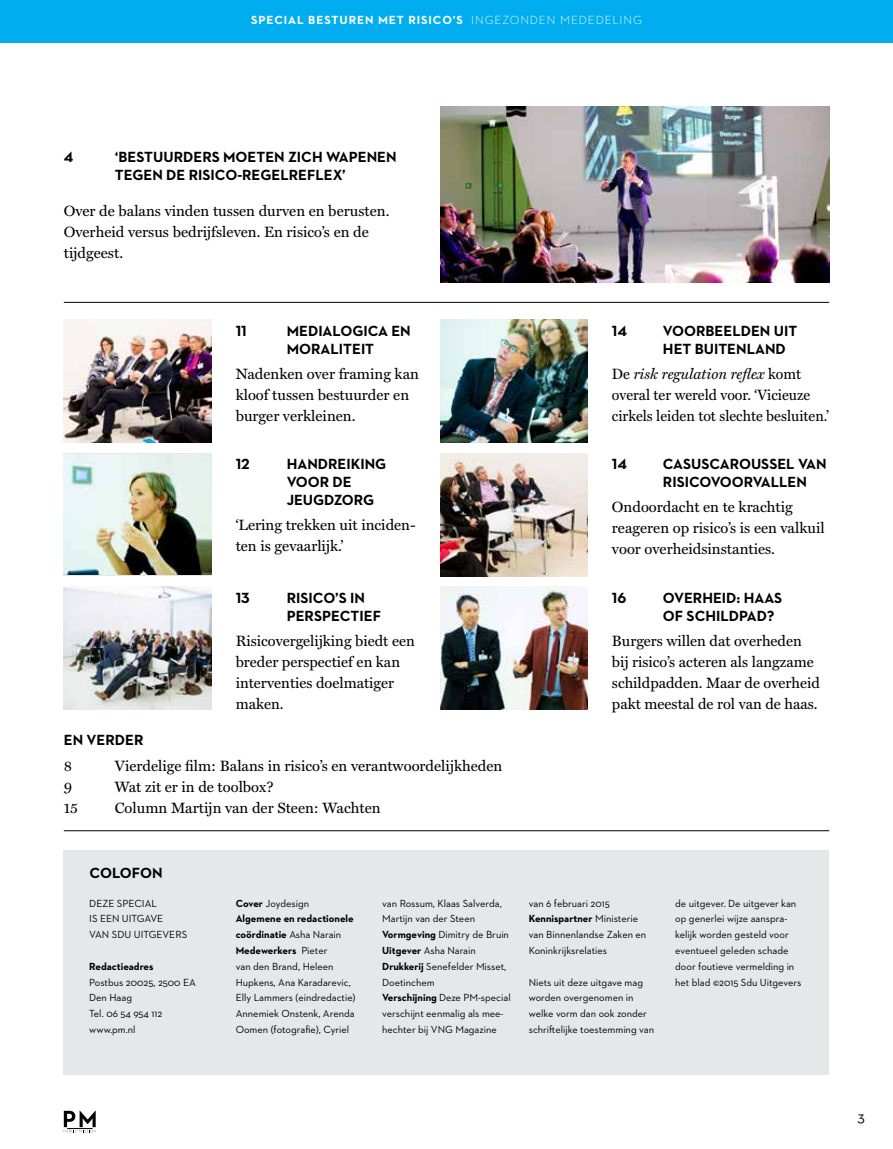
<style>
.page{position:relative;width:893px;height:1149px;background:#fff}
.page>*{position:absolute;margin:0;border:0;box-sizing:border-box;transform-origin:0 0}
.t1{font:15px/21px "Miller Text";color:#000}
.t2{font:700 15px/18px "Neutraface 2 Text";color:#000}
.t3{font:15px/21px "Miller Text";color:#000;scale:.96 1}
.t4{font:700 15px "Neutraface 2 Text";letter-spacing:-.045em;color:#000}
.t5{font:15px "Neutraface 2 Text";color:#000}
.t6{font:700 12px "Neutraface 2 Text";letter-spacing:.075em;color:#fff}
.t7{font:300 12px "Neutraface 2 Text";letter-spacing:.075em;color:#fff}
.t8{font:10.5px/15.8px "Neutraface 2 Text";color:#000}
.t9{font:700 10.5px "Neutraface 2 Text";color:#000}
.s1{font-weight:700}
.s2{font-style:italic}
</style>
<div class="page">
<div style="left:0;top:0;width:893px;height:43px;background:#00aeef"></div>
<svg style="left:64px;top:1110px;width:32px;height:21px"></svg>
<div style="left:64px;top:849px;width:765px;height:225px;background:#e6e7e8"></div>
<img style="left:440px;top:106px;width:389px;height:177px">
<img style="left:64px;top:319px;width:147px;height:123px">
<img style="left:440px;top:319px;width:147px;height:123px">
<svg style="left:64px;top:453px;width:147px;height:123px"></svg>
<img style="left:64px;top:454px;width:147px;height:120px">
<img style="left:440px;top:453px;width:147px;height:123px">
<img style="left:64px;top:586px;width:147px;height:123px">
<img style="left:440px;top:586px;width:147px;height:123px">
<hr style="left:64px;top:302px;width:765px;height:1px;background:#000">
<hr style="left:64px;top:830px;width:765px;height:1px;background:#000">
<p class="t6" style="left:251px;top:12px;width:16px">SPECIAL</p>
<p class="t6" style="left:308px;top:12px;width:116px">BESTUREN MET RISIC</p>
<p class="t7" style="left:442px;top:13px;width:201px"><span class="s1">O’S</span> INGEZONDEN M EDEDELING</p>
<h1 class="t2" style="left:64px;top:148px;width:11px">4</h1>
<h1 class="t2" style="left:115px;top:148px;width:223px">‘BESTUURDERS MOETEN ZICH WAPE</h1>
<h1 class="t2" style="left:367px;top:148px;width:31px">NEN</h1>
<h1 class="t2" style="left:115px;top:166px;width:19px">TEGE</h1>
<h1 class="t2" style="left:152px;top:166px;width:54px">N DE RISIC</h1>
<h1 class="t2" style="left:225px;top:166px;width:37px">O-REGEL</h1>
<h1 class="t2" style="left:289px;top:166px;width:58px">REFLEX’</h1>
<h1 class="t1" style="left:64px;top:201px;width:327px">Over de balans vinden tussen durven en berusten.<br>Overheid versus bedrijfsleven. En risico’s en de tijdgeest.</h1>
<h1 class="t2" style="left:236px;top:321px;width:12px">11</h1>
<h1 class="t2" style="left:287px;top:321px;width:22px">MEDIAL</h1>
<h1 class="t2" style="left:340px;top:321px;width:22px">OGICA</h1>
<h1 class="t2" style="left:391px;top:321px;width:21px">EN</h1>
<h1 class="t2" style="left:287px;top:339px;width:89px">MORALITEIT</h1>
<h1 class="t1" style="left:236px;top:363px;width:185px">Nadenken over framing kan kloof tussen bestuurder en burger verkleinen.</h1>
<h1 class="t2" style="left:236px;top:455px;width:15px">12</h1>
<h1 class="t2" style="left:287px;top:455px;width:98px">HANDREIKING<br>VOOR DE<br>JEUGDZ</h1>
<h1 class="t2" style="left:342px;top:491px;width:31px">ORG</h1>
<h1 class="t1" style="left:236px;top:515px;width:182px">‘Lering trekken uit inciden&shy;ten is gevaarlijk.’</h1>
<h1 class="t2" style="left:236px;top:588px;width:15px">13</h1>
<h1 class="t2" style="left:287px;top:588px;width:17px">RISIC</h1>
<h1 class="t2" style="left:323px;top:588px;width:43px">O’S IN</h1>
<h1 class="t2" style="left:287px;top:606px;width:38px">PE RSPEC</h1>
<h1 class="t2" style="left:351px;top:606px;width:32px">TIEF</h1>
<h1 class="t1" style="left:236px;top:630px;width:181px">Risicovergelijking biedt een breder perspectief en kan interventies doelmatiger maken.</h1>
<h1 class="t2" style="left:64px;top:731px;width:81px">EN VERDER</h1>
<h1 class="t1" style="left:64px;top:755px;width:10px">8</h1>
<h1 class="t1" style="left:115px;top:755px;width:389px">Vierdelige film: Balans in risico’s en verantwoordelijkheden</h1>
<h1 class="t1" style="left:64px;top:776px;width:10px">9</h1>
<h1 class="t1" style="left:115px;top:776px;width:160px">Wat zit er in de toolbox?</h1>
<h1 class="t1" style="left:64px;top:797px;width:16px">15</h1>
<h1 class="t1" style="left:115px;top:797px;width:267px">Column Martijn van der Steen: Wachten</h1>
<h1 class="t2" style="left:89px;top:863px;width:75px">COLOFON</h1>
<h1 class="t2" style="left:612px;top:321px;width:17px">14</h1>
<h1 class="t2" style="left:663px;top:321px;width:53px">VOORBEELDE</h1>
<h1 class="t2" style="left:663px;top:321px;width:136px;text-indent:97px">N UIT<br>HET BUITENLAND</h1>
<h1 class="t3" style="left:612px;top:363px;width:227px">De <span class="s2">risk regulation reflex</span> komt overal ter wereld voor. ‘Vicieuze cirkels leiden tot slechte besluiten.’</h1>
<h1 class="t2" style="left:612px;top:455px;width:33px">14 CAS</h1>
<h1 class="t2" style="left:691px;top:455px;width:21px">USCA</h1>
<h1 class="t2" style="left:730px;top:455px;width:41px">ROUSSEL</h1>
<h1 class="t2" style="left:798px;top:455px;width:30px">VAN</h1>
<h1 class="t2" style="left:663px;top:473px;width:17px">RISIC</h1>
<h1 class="t4" style="left:700px;top:472px;width:71px">OVOORVALLE</h1>
<h1 class="t2" style="left:796px;top:473px;width:12px">N</h1>
<h1 class="t1" style="left:612px;top:497px;width:214px">Ondoordacht en te krachtig reageren op risico’s is een valkuil voor overheidsinstanties.</h1>
<h1 class="t2" style="left:612px;top:588px;width:40px">16 O</h1>
<h1 class="t2" style="left:663px;top:588px;width:102px;text-indent:11px">VERHEID: HAAS<br>OF SCHILDPAD</h1>
<h1 class="t2" style="left:767px;top:606px;width:9px">?</h1>
<h1 class="t1" style="left:612px;top:630px;width:209px">Burgers willen dat overheden bij risico’s acteren als langzame schildpadden. Maar de overheid pakt meestal de rol van de haas.</h1>
<p class="t8" style="left:89px;top:894px;width:99px">DEZE SPECIAL<br>IS EEN UITGAVE<br>VAN SDU UITGEVERS</p>
<p class="t9" style="left:89px;top:959px;width:66px">REDACTIEADRES</p>
<p class="t8" style="left:89px;top:973px;width:108px">Postbus 20025, 2500 EA<br>Den Haag<br>Tel. 06 54 954 112 www.pm.nl</p>
<p class="t8" style="left:236px;top:894px;width:121px"><span class="s1">COVER</span> Joydesign<br><span class="s1">ALGEMENE EN REDACTIONELE<br>COÖRDINATIE</span> Asha Narain<br><span class="s1">MEDEWERKERS</span> Pieter<br>van den Brand, Heleen<br>Hupkens, Ana Karadarevic,<br>Elly Lammers (eindredactie)<br>Annemiek Onstenk, Arenda<br>Oomen (fotografie), Cyriel</p>
<p class="t8" style="left:382px;top:894px;width:130px">van Rossum, Klaas Salverda,<br>Martijn van der Steen<br><span class="s1">VORMGEVING</span> Dimitry de Bruin<br><span class="s1">UITGEVER</span> Asha Narain<br><span class="s1">DRUKKERIJ</span> Senefelder Misset,<br>Doetinchem<br><span class="s1">VERSCHIJNING</span> Deze PM-special verschijnt eenmalig als mee&shy;hechter bij VNG Magazine</p>
<p class="t8" style="left:529px;top:894px;width:119px">van 6 februari 2015<br><span class="s1">KENNISPARTNER</span> Ministerie van Binnenlandse Zaken en<br>Koninkrijksrelaties</p>
<p class="t8" style="left:529px;top:973px;width:127px">Niets uit deze uitgave mag worden overgenomen in welke vorm dan ook zonder schriftelijke toestemming van</p>
<p class="t8" style="left:675px;top:894px;width:128px">de uitgever. De uitgever kan op generlei wijze aanspra&shy;kelijk worden gesteld voor eventueel geleden schade door foutieve vermelding in het blad ©2015 Sdu Uitgevers</p>
<h1 class="t5" style="left:857px;top:1107px;width:9px">3</h1>
</div>
